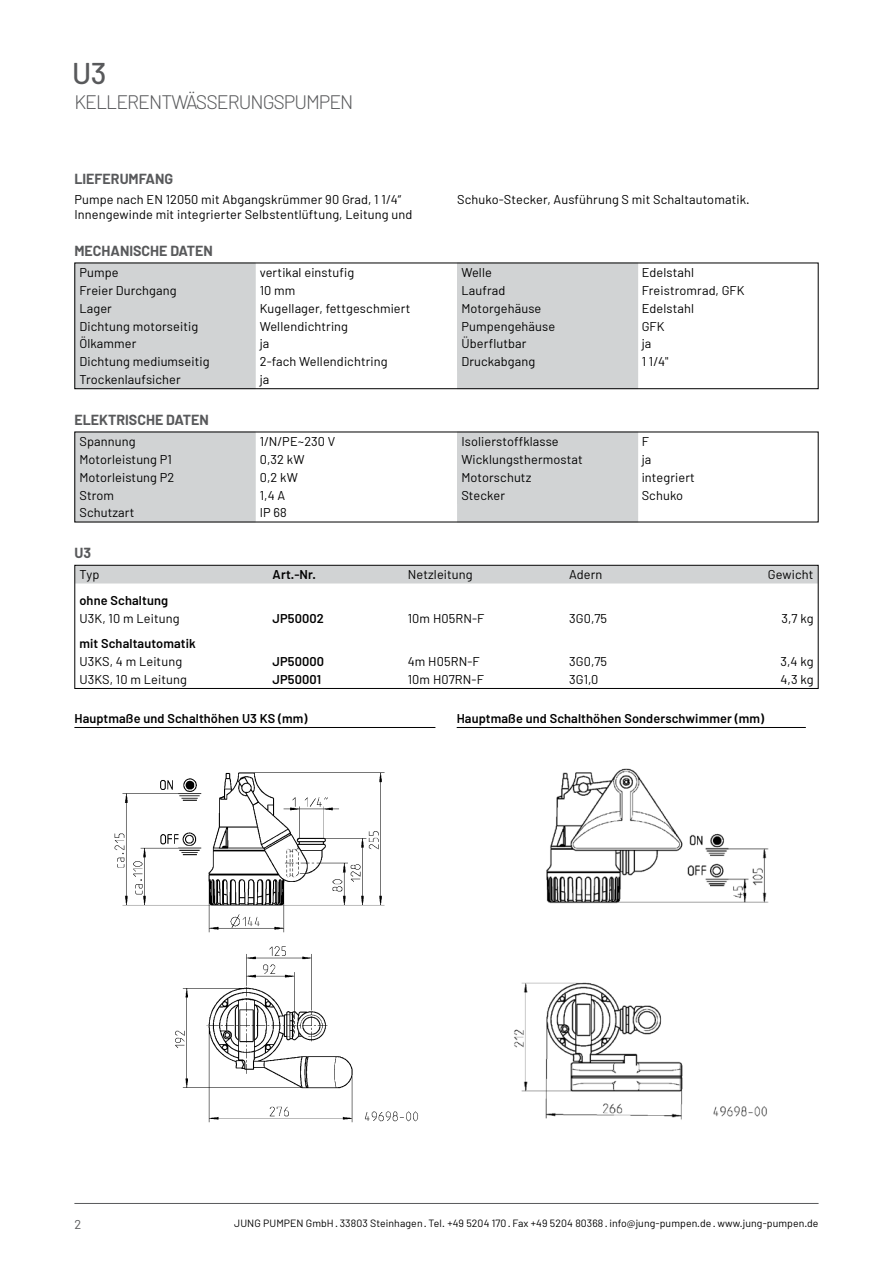
<style>
.page{position:relative;width:893px;height:1263px;background:#fff}
.page>*{position:absolute;margin:0;border:0;box-sizing:border-box;transform-origin:0 0}
.t1{font:500 30px "Barlow";color:#58595b}
.t2{font:300 19.5px "Barlow";letter-spacing:-.05em;color:#58595b}
.t3{font:700 14.25px "Barlow";color:#58595b}
.t4{font:12.75px/15.3px "Barlow";letter-spacing:.01em;color:#000}
.t5{font:600 12.75px "Barlow";letter-spacing:.01em;color:#000}
.t6{font:12.75px "Barlow";color:#58595b}
.t7{font:10.5px "Barlow";letter-spacing:.01em;color:#000}
</style>
<div class="page">
<hr style="left:74px;top:1203px;width:745px;height:1px;background:#58595b">
<div style="left:76px;top:567px;width:741px;height:16px;background:#d1d3d4"></div>
<div style="left:74px;top:565px;width:745px;height:124px;border:1px solid #000"></div>
<svg style="left:255px;top:265px;width:383px;height:122px"></svg>
<div style="left:76px;top:265px;width:179px;height:122px;background:#d1d3d4"></div>
<div style="left:457px;top:265px;width:180px;height:105px;background:#d1d3d4"></div>
<div style="left:74px;top:263px;width:745px;height:126px;border:1px solid #000"></div>
<svg style="left:255px;top:434px;width:383px;height:86px"></svg>
<div style="left:76px;top:434px;width:179px;height:86px;background:#d1d3d4"></div>
<div style="left:457px;top:434px;width:180px;height:70px;background:#d1d3d4"></div>
<hr style="left:74px;top:727px;width:361px;height:1px;background:#000">
<img style="left:114px;top:772px;width:305px;height:351px">
<hr style="left:457px;top:727px;width:349px;height:1px;background:#000">
<img style="left:514px;top:768px;width:255px;height:352px">
<h1 class="t1" style="left:72px;top:55px;width:36px">U3</h1>
<h2 class="t2" style="left:74px;top:90px;width:281px">KELLERENTWÄSSERUNGSPUMPEN</h2>
<p class="t3" style="left:74px;top:170px;width:100px">LIEFERUMFANG</p>
<p class="t4" style="left:74px;top:192px;width:339px">Pumpe nach EN 12050 mit Abgangskrümmer 90 Grad, 1 1/4“<br>Innengewinde mit integrierter Selbstentlüftung, Leitung und</p>
<p class="t4" style="left:457px;top:192px;width:294px">Schuko-Stecker, Ausführung S mit Schaltautomatik.</p>
<p class="t3" style="left:74px;top:242px;width:140px">MECHANISCHE DATEN</p>
<p class="t4" style="left:79px;top:264px;width:41px">Pumpe</p>
<p class="t4" style="left:260px;top:264px;width:96px">vertikal einstufig</p>
<p class="t4" style="left:79px;top:282px;width:99px">Freier Durchgang</p>
<p class="t4" style="left:260px;top:282px;width:37px">10 mm</p>
<p class="t4" style="left:79px;top:300px;width:34px">Lager</p>
<p class="t4" style="left:260px;top:300px;width:152px">Kugellager, fettgeschmiert</p>
<p class="t4" style="left:79px;top:318px;width:120px">Dichtung motorseitig</p>
<p class="t4" style="left:260px;top:318px;width:90px">Wellendichtring</p>
<p class="t4" style="left:79px;top:336px;width:59px">Ölkammer</p>
<p class="t4" style="left:260px;top:336px;width:11px">ja</p>
<p class="t4" style="left:79px;top:354px;width:132px">Dichtung mediumseitig</p>
<p class="t4" style="left:260px;top:354px;width:129px">2-fach Wellendichtring</p>
<p class="t4" style="left:79px;top:371px;width:103px">Trockenlaufsicher</p>
<p class="t4" style="left:260px;top:371px;width:11px">ja</p>
<p class="t3" style="left:74px;top:411px;width:136px">ELEKTRISCHE DATEN</p>
<p class="t4" style="left:79px;top:433px;width:58px">Spannung</p>
<p class="t4" style="left:260px;top:433px;width:77px">1/N/PE~230 V</p>
<p class="t4" style="left:79px;top:451px;width:94px">Motorleistung P1</p>
<p class="t4" style="left:260px;top:451px;width:46px">0,32 kW</p>
<p class="t4" style="left:79px;top:469px;width:97px">Motorleistung P2</p>
<p class="t4" style="left:260px;top:469px;width:40px">0,2 kW</p>
<p class="t4" style="left:79px;top:487px;width:36px">Strom</p>
<p class="t4" style="left:260px;top:487px;width:27px">1,4 A</p>
<p class="t4" style="left:79px;top:505px;width:57px">Schutzart</p>
<p class="t4" style="left:260px;top:505px;width:29px">IP 68</p>
<p class="t3" style="left:74px;top:544px;width:18px">U3</p>
<p class="t4" style="left:461px;top:264px;width:32px">Welle</p>
<p class="t4" style="left:642px;top:264px;width:54px">Edelstahl</p>
<p class="t4" style="left:461px;top:282px;width:45px">Laufrad</p>
<p class="t4" style="left:642px;top:282px;width:105px">Freistromrad, GFK</p>
<p class="t4" style="left:461px;top:300px;width:82px">Motorgehäuse</p>
<p class="t4" style="left:642px;top:300px;width:54px">Edelstahl</p>
<p class="t4" style="left:461px;top:318px;width:95px">Pumpengehäuse</p>
<p class="t4" style="left:642px;top:318px;width:25px">GFK</p>
<p class="t4" style="left:461px;top:336px;width:67px">Überflutbar</p>
<p class="t4" style="left:642px;top:336px;width:11px">ja</p>
<p class="t4" style="left:461px;top:354px;width:75px">Druckabgang</p>
<p class="t4" style="left:642px;top:354px;width:28px">1 1/4"</p>
<p class="t4" style="left:461px;top:433px;width:99px">Isolierstoffklasse</p>
<p class="t4" style="left:642px;top:433px;width:9px">F</p>
<p class="t4" style="left:461px;top:451px;width:123px">Wicklungsthermostat</p>
<p class="t4" style="left:642px;top:451px;width:11px">ja</p>
<p class="t4" style="left:461px;top:469px;width:72px">Motorschutz</p>
<p class="t4" style="left:642px;top:469px;width:55px">integriert</p>
<p class="t4" style="left:461px;top:487px;width:45px">Stecker</p>
<p class="t4" style="left:642px;top:487px;width:43px">Schuko</p>
<p class="t4" style="left:79px;top:567px;width:21px">Typ</p>
<p class="t5" style="left:273px;top:567px;width:45px">Art.-Nr.</p>
<p class="t4" style="left:408px;top:567px;width:66px">Netzleitung</p>
<p class="t4" style="left:569px;top:567px;width:35px">Adern</p>
<p class="t4" style="left:768px;top:567px;width:47px">Gewicht</p>
<p class="t5" style="left:79px;top:592px;width:90px">ohne Schaltung</p>
<p class="t4" style="left:79px;top:610px;width:102px">U3K, 10 m Leitung</p>
<p class="t5" style="left:273px;top:610px;width:53px">JP50002</p>
<p class="t4" style="left:408px;top:610px;width:78px">10m H05RN-F</p>
<p class="t4" style="left:569px;top:610px;width:40px">3G0,75</p>
<p class="t4" style="left:781px;top:610px;width:34px">3,7 kg</p>
<p class="t5" style="left:79px;top:636px;width:118px">mit Schaltautomatik</p>
<p class="t4" style="left:79px;top:653px;width:104px">U3KS, 4 m Leitung</p>
<p class="t5" style="left:273px;top:653px;width:53px">JP50000</p>
<p class="t4" style="left:408px;top:653px;width:74px">4m H05RN-F</p>
<p class="t4" style="left:569px;top:653px;width:40px">3G0,75</p>
<p class="t4" style="left:780px;top:653px;width:35px">3,4 kg</p>
<p class="t4" style="left:79px;top:671px;width:109px">U3KS, 10 m Leitung</p>
<p class="t5" style="left:273px;top:671px;width:50px">JP50001</p>
<p class="t4" style="left:408px;top:671px;width:78px">10m H07RN-F</p>
<p class="t4" style="left:569px;top:671px;width:31px">3G1,0</p>
<p class="t4" style="left:780px;top:671px;width:35px">4,3 kg</p>
<p class="t5" style="left:74px;top:710px;width:235px">Hauptmaße und Schalthöhen U3 KS (mm)</p>
<p class="t5" style="left:457px;top:710px;width:309px">Hauptmaße und Schalthöhen Sonderschwimmer (mm)</p>
<p class="t6" style="left:74px;top:1216px;width:8px">2</p>
<p class="t7" style="left:234px;top:1216px;width:586px">JUNG PUMPEN GmbH · 33803 Steinhagen · Tel. +49 5204 170 · Fax +49 5204 80368 · info@jung-pumpen.de · www.jung-pumpen.de</p>
</div>
